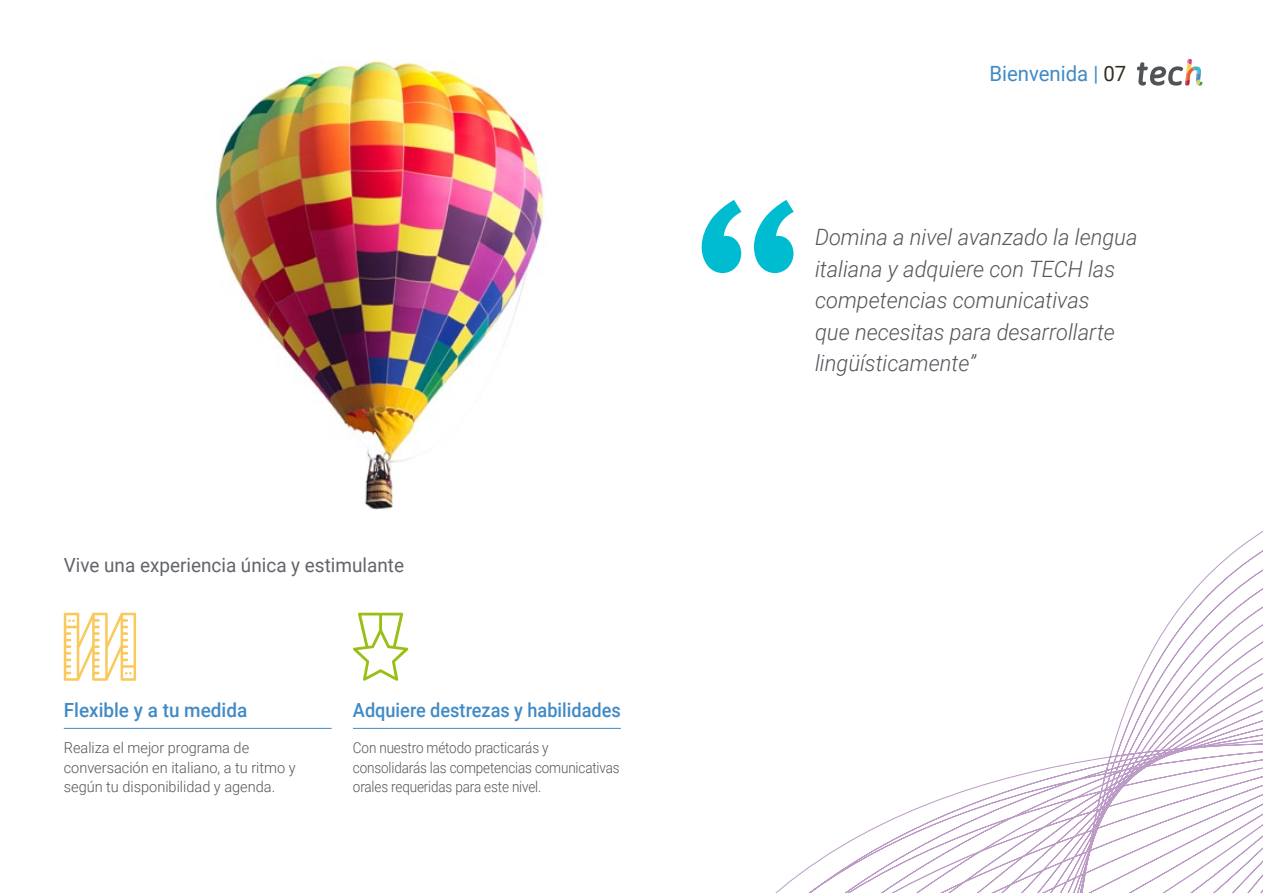
<style>
.page{position:relative;width:1263px;height:893px;background:#fff}
.page>*{position:absolute;margin:0;border:0;box-sizing:border-box;transform-origin:0 0}
.t1{font:italic 300 22.5px/31.5px "Roboto";color:#52555b}
.t2{font:21px "Roboto";color:#418ac5}
.t3{font:19.5px "Roboto";color:#61646a}
.t4{font:500 19.5px "Roboto";color:#418ac5;scale:.93 1}
.t5{font:500 19.5px "Roboto";color:#418ac5}
.t6{font:300 15px/19.5px "Roboto";letter-spacing:-.01em;color:#52555b;scale:.9 1}
.t7{font:300 15px/19.5px "Roboto";letter-spacing:-.01em;color:#52555b}
.s1{color:#312e20}
</style>
<div class="page">
<svg style="left:1137px;top:59px;width:65px;height:27px"></svg>
<hr style="left:64px;top:728px;width:268px;height:1px;background:#418ac5">
<hr style="left:353px;top:728px;width:268px;height:1px;background:#418ac5">
<svg style="left:353px;top:613px;width:55px;height:68px"></svg>
<svg style="left:64px;top:613px;width:72px;height:68px"></svg>
<svg style="left:775px;top:530px;width:488px;height:363px"></svg>
<svg style="left:702px;top:200px;width:92px;height:73px"></svg>
<img style="left:215px;top:61px;width:330px;height:449px">
<p class="t3" style="left:64px;top:551px;width:342px">Vive una experiencia única y estimulante</p>
<p class="t5" style="left:64px;top:696px;width:185px">Flexible y a tu medida</p>
<p class="t7" style="left:64px;top:737px;width:233px">Realiza el mejor programa de conversación en italiano, a tu ritmo y según tu disponibilidad y agenda.</p>
<p class="t4" style="left:353px;top:696px;width:290px">Adquiere destrezas y habilidades</p>
<p class="t6" style="left:353px;top:737px;width:298px">Con nuestro método practicarás y consolidarás las competencias comunicativas orales requeridas para este nivel.</p>
<p class="t2" style="left:989px;top:59px;width:138px">Bienvenida | <span class="s1">07</span></p>
<p class="t1" style="left:815px;top:221px;width:324px">Domina a nivel avanzado la lengua italiana y adquiere con TECH las competencias comunicativas<br>que necesitas para desarrollarte lingüísticamente”</p>
</div>
